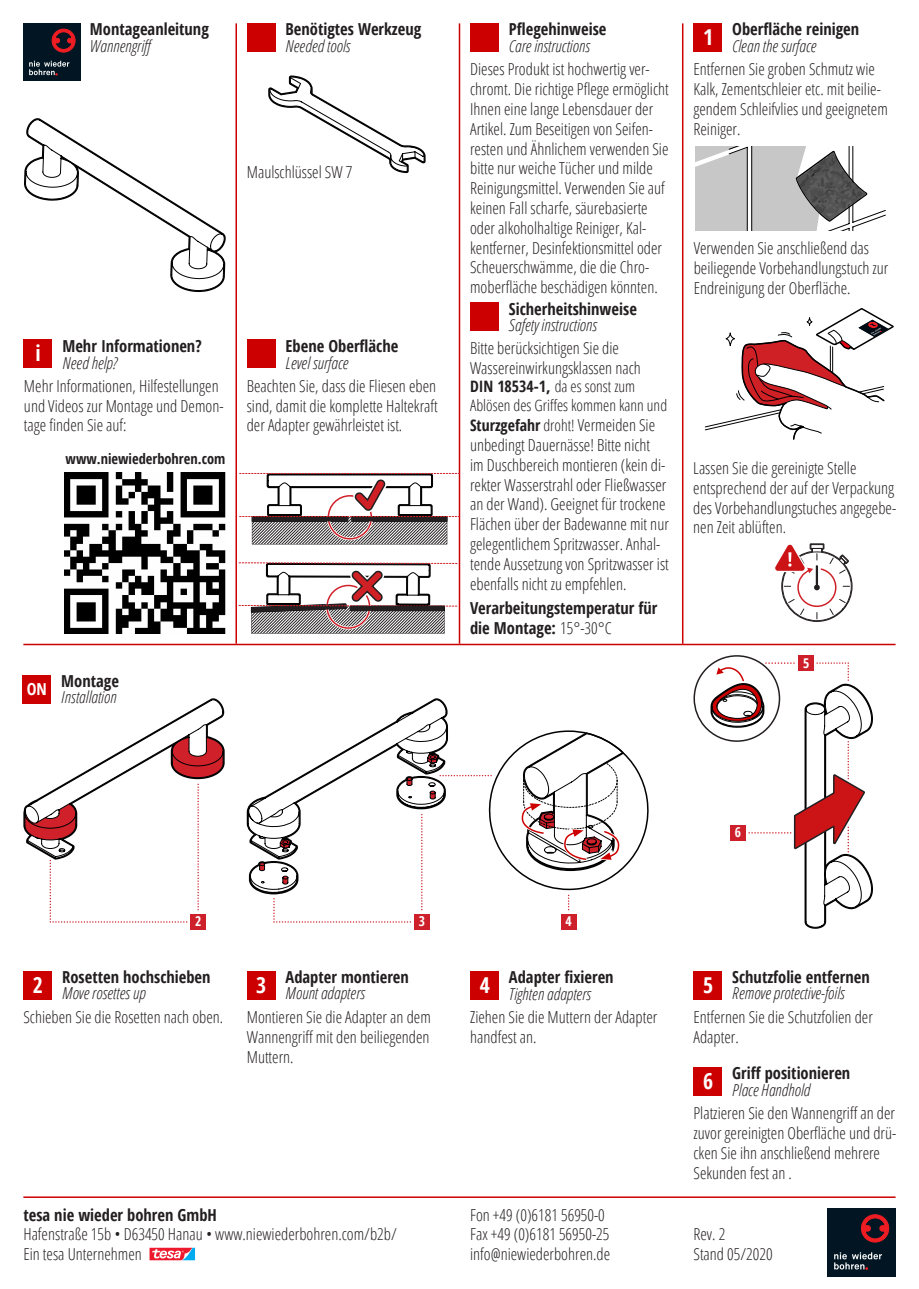
<style>
.page{position:relative;width:919px;height:1289px;background:#fff}
.page>*{position:absolute;margin:0;border:0;box-sizing:border-box;transform-origin:0 0}
.t1{font:700 21.9px "Open Sans Condensed";color:#fff}
.Absatzformat_1{font:300 16.5px/19.8px "Open Sans Condensed";color:#231f20}
.Absatzformat_1-2{font:700 16.5px/19.8px "Open Sans Condensed";color:#231f20}
.Absatzformat_1-3{font:italic 300 16.5px "Open Sans Condensed";color:#231f20}
.t2{font:700 16.5px "Open Sans Condensed";color:#fff}
.Absatzformat_1-4{font:300 15.75px/18.9px "Open Sans Condensed";color:#231f20}
.Absatzformat_1-5{font:700 14.4px "Open Sans Condensed";color:#231f20}
.t3{font:700 13.5px "Open Sans Condensed";color:#fff}
.s1{font-weight:700}
.s2{font-family:"Open Sans";font-weight:700}
.s3{font-weight:700;font-size:15.75px}
.s4{font-size:15.75px}
.s5{font-weight:300}
</style>
<div class="page">
<hr style="left:23px;top:1196px;width:872px;height:1px;background:#c00">
<div style="left:827px;top:1207px;width:68px;height:69px;background:#011622"></div>
<svg style="left:834px;top:1252px;width:48px;height:17px"></svg>
<svg style="left:861px;top:1214px;width:27px;height:28px"></svg>
<svg style="left:149px;top:1247px;width:47px;height:14px"></svg>
<svg style="left:695px;top:146px;width:190px;height:85px"></svg>
<div style="left:693px;top:23px;width:29px;height:29px;background:#c00"></div>
<div style="left:247px;top:23px;width:28px;height:29px;background:#c00"></div>
<div style="left:247px;top:339px;width:28px;height:29px;background:#c00"></div>
<hr style="left:235px;top:23px;width:2px;height:620px;background:#c00">
<hr style="left:458px;top:23px;width:2px;height:620px;background:#c00">
<hr style="left:682px;top:23px;width:1px;height:620px;background:#c00">
<div style="left:23px;top:23px;width:58px;height:58px;background:#011622"></div>
<svg style="left:29px;top:61px;width:40px;height:14px"></svg>
<svg style="left:52px;top:29px;width:23px;height:23px"></svg>
<div style="left:23px;top:339px;width:29px;height:29px;background:#c00"></div>
<hr style="left:23px;top:643px;width:872px;height:2px;background:#c00">
<div style="left:247px;top:971px;width:28px;height:28px;background:#c00"></div>
<div style="left:470px;top:971px;width:29px;height:28px;background:#c00"></div>
<div style="left:693px;top:971px;width:29px;height:28px;background:#c00"></div>
<div style="left:693px;top:1067px;width:29px;height:28px;background:#c00"></div>
<svg style="left:268px;top:75px;width:157px;height:98px"></svg>
<svg style="left:775px;top:543px;width:77px;height:79px"></svg>
<div style="left:470px;top:23px;width:29px;height:29px;background:#c00"></div>
<div style="left:470px;top:302px;width:29px;height:29px;background:#c00"></div>
<div style="left:23px;top:970px;width:29px;height:29px;background:#c00"></div>
<div style="left:190px;top:913px;width:16px;height:16px;background:#cd202a"></div>
<div style="left:414px;top:913px;width:15px;height:16px;background:#cd202a"></div>
<div style="left:560px;top:913px;width:16px;height:16px;background:#cd202a"></div>
<svg style="left:23px;top:698px;width:202px;height:224px"></svg>
<svg style="left:693px;top:655px;width:179px;height:273px"></svg>
<svg style="left:247px;top:698px;width:402px;height:224px"></svg>
<svg style="left:238px;top:562px;width:219px;height:72px"></svg>
<svg style="left:239px;top:473px;width:220px;height:71px"></svg>
<div style="left:22px;top:674px;width:29px;height:29px;background:#c00"></div>
<svg style="left:24px;top:118px;width:202px;height:174px"></svg>
<svg style="left:705px;top:308px;width:189px;height:132px"></svg>
<img style="left:64px;top:472px;width:161px;height:162px">
<p class="Absatzformat_1-2" style="left:90px;top:19px;width:120px">Montageanleitung</p>
<p class="Absatzformat_1-3" style="left:90px;top:35px;width:66px">Wannengriff</p>
<p class="Absatzformat_1-2" style="left:285px;top:19px;width:137px">Benötigtes Werkzeug</p>
<p class="Absatzformat_1-3" style="left:285px;top:35px;width:66px">Needed tools</p>
<p class="Absatzformat_1" style="left:247px;top:162px;width:107px">Maulschlüssel SW 7</p>
<p class="Absatzformat_1-2" style="left:62px;top:336px;width:141px">Mehr Informationen?</p>
<p class="Absatzformat_1-3" style="left:62px;top:351px;width:56px">Need help?</p>
<p class="Absatzformat_1-2" style="left:285px;top:336px;width:114px">Ebene Oberfläche</p>
<p class="Absatzformat_1-3" style="left:285px;top:351px;width:64px">Level surface</p>
<p class="t1" style="left:35px;top:338px;width:7px">i</p>
<p class="Absatzformat_1" style="left:24px;top:375px;width:201px">Mehr Informationen, Hilfestellungen und Videos zur Montage und Demon&shy;tage finden Sie auf:</p>
<p class="Absatzformat_1" style="left:247px;top:375px;width:192px;text-align:justify">Beachten Sie, dass die Fliesen eben sind, damit die komplette Haltekraft der Adapter gewährleistet ist.</p>
<p class="Absatzformat_1-5" style="left:66px;top:448px;width:161px">www.niewiederbohren.com</p>
<p class="t2" style="left:27px;top:677px;width:22px">ON</p>
<p class="Absatzformat_1-2" style="left:61px;top:670px;width:59px">Montage</p>
<p class="Absatzformat_1-3" style="left:61px;top:686px;width:57px">Installation</p>
<p class="Absatzformat_1-2" style="left:509px;top:19px;width:99px">Pflegehinweise</p>
<p class="Absatzformat_1-3" style="left:509px;top:35px;width:82px">Care instructions</p>
<p class="Absatzformat_1" style="left:470px;top:59px;width:200px">Dieses Produkt ist hochwertig ver&shy;chromt. Die richtige Pflege ermöglicht Ihnen eine lange Lebensdauer der Artikel. Zum Beseitigen von Seifen&shy;resten und Ähnlichem verwenden Sie bitte nur weiche Tücher und milde Reinigungsmittel. Verwenden Sie auf keinen Fall scharfe, säurebasierte oder alkoholhaltige Reiniger, Kal&shy;kentferner, Desinfektionsmittel oder Scheuerschwämme, die die Chro&shy;moberfläche beschädigen könnten.</p>
<p class="Absatzformat_1-2" style="left:509px;top:299px;width:129px">Sicherheitshinweise</p>
<p class="Absatzformat_1-3" style="left:509px;top:314px;width:90px">Safety instructions</p>
<p class="Absatzformat_1" style="left:470px;top:337px;width:150px">Bitte berücksichtigen Sie die</p>
<p class="Absatzformat_1" style="left:470px;top:357px;width:172px">Wassereinwirkungsklassen nach</p>
<p class="Absatzformat_1-4" style="left:470px;top:377px;width:199px"><span class="s1">DIN 18534-1</span><span class="s2">,</span> da es sonst zum<br>Ablösen des Griffes kommen kann und</p>
<p class="Absatzformat_1" style="left:470px;top:415px;width:200px"><span class="s3">Sturzgefahr</span> <span class="s4">droht!</span> Vermeiden Sie unbedingt Dauernässe! Bitte nicht<br>im Duschbereich montieren (kein di&shy;rekter Wasserstrahl oder Fließwasser an der Wand). Geeignet für trockene Flächen über der Badewanne mit nur gelegentlichem Spritzwasser. Anhal&shy;tende Aussetzung von Spritzwasser ist ebenfalls nicht zu empfehlen.</p>
<p class="Absatzformat_1-2" style="left:470px;top:597px;width:189px">Verarbeitungstemperatur für die Montage: <span class="s5">15°-30°C</span></p>
<p class="Absatzformat_1-2" style="left:732px;top:19px;width:128px">Oberfläche reinigen</p>
<p class="Absatzformat_1-3" style="left:732px;top:35px;width:85px">Clean the surface</p>
<p class="t1" style="left:703px;top:22px;width:12px">1</p>
<p class="Absatzformat_1" style="left:693px;top:59px;width:196px">Entfernen Sie groben Schmutz wie<br>Kalk, Zementschleier etc. mit beilie&shy;gendem Schleifvlies und geeignetem<br>Reiniger.</p>
<p class="Absatzformat_1" style="left:693px;top:237px;width:177px">Verwenden Sie anschließend das</p>
<p class="Absatzformat_1" style="left:693px;top:257px;width:196px">beiliegende Vorbehandlungstuch zur<br>Endreinigung der Oberfläche.</p>
<p class="Absatzformat_1" style="left:693px;top:457px;width:204px">Lassen Sie die gereinigte Stelle entsprechend der auf der Verpackung des Vorbehandlungstuches angegebe&shy;nen Zeit ablüften.</p>
<p class="t3" style="left:803px;top:653px;width:8px">5</p>
<p class="t3" style="left:734px;top:823px;width:8px">6</p>
<p class="t3" style="left:195px;top:912px;width:8px">2</p>
<p class="t3" style="left:418px;top:912px;width:8px">3</p>
<p class="t3" style="left:565px;top:912px;width:8px">4</p>
<p class="Absatzformat_1-2" style="left:62px;top:966px;width:150px">Rosetten hochschieben</p>
<p class="Absatzformat_1-3" style="left:62px;top:982px;width:85px">Move rosettes up</p>
<p class="t1" style="left:33px;top:969px;width:12px">2</p>
<p class="Absatzformat_1" style="left:23px;top:1006px;width:201px">Schieben Sie die Rosetten nach oben.</p>
<p class="Absatzformat_1-2" style="left:285px;top:966px;width:125px">Adapter montieren</p>
<p class="Absatzformat_1-3" style="left:285px;top:982px;width:81px">Mount adapters</p>
<p class="t1" style="left:256px;top:969px;width:12px">3</p>
<p class="Absatzformat_1" style="left:247px;top:1006px;width:185px;text-align:justify">Montieren Sie die Adapter an dem Wannengriff mit den beiliegenden Muttern.</p>
<p class="Absatzformat_1-2" style="left:509px;top:966px;width:106px">Adapter fixieren</p>
<p class="Absatzformat_1-3" style="left:509px;top:982px;width:83px">Tighten adapters</p>
<p class="t1" style="left:479px;top:969px;width:12px">4</p>
<p class="Absatzformat_1" style="left:470px;top:1006px;width:189px">Ziehen Sie die Muttern der Adapter handfest an.</p>
<p class="t1" style="left:703px;top:969px;width:12px">5</p>
<p class="Absatzformat_1-2" style="left:732px;top:966px;width:139px">Schutzfolie entfernen</p>
<p class="Absatzformat_1-3" style="left:732px;top:982px;width:114px">Remove protective-foils</p>
<p class="Absatzformat_1" style="left:693px;top:1006px;width:181px">Entfernen Sie die Schutzfolien der<br>Adapter.</p>
<p class="t1" style="left:703px;top:1065px;width:12px">6</p>
<p class="Absatzformat_1-2" style="left:732px;top:1062px;width:119px">Griff positionieren</p>
<p class="Absatzformat_1-3" style="left:732px;top:1078px;width:79px">Place Handhold</p>
<p class="Absatzformat_1" style="left:693px;top:1102px;width:204px">Platzieren Sie den Wannengriff an der zuvor gereinigten Oberfläche und drü&shy;cken Sie ihn anschließend mehrere<br>Sekunden fest an .</p>
<p class="Absatzformat_1-2" style="left:23px;top:1204px;width:195px">tesa nie wieder bohren GmbH</p>
<p class="Absatzformat_1" style="left:23px;top:1223px;width:375px">Hafenstraße 15b • D63450 Hanau • www.niewiederbohren.com/b2b/<br>Ein tesa Unternehmen</p>
<p class="Absatzformat_1" style="left:470px;top:1203px;width:142px">Fon +49 (0)6181 56950-0<br>Fax +49 (0)6181 56950-25 info@niewiederbohren.de</p>
<p class="Absatzformat_1" style="left:693px;top:1223px;width:81px">Rev. 2<br>Stand 05/2020</p>
</div>
